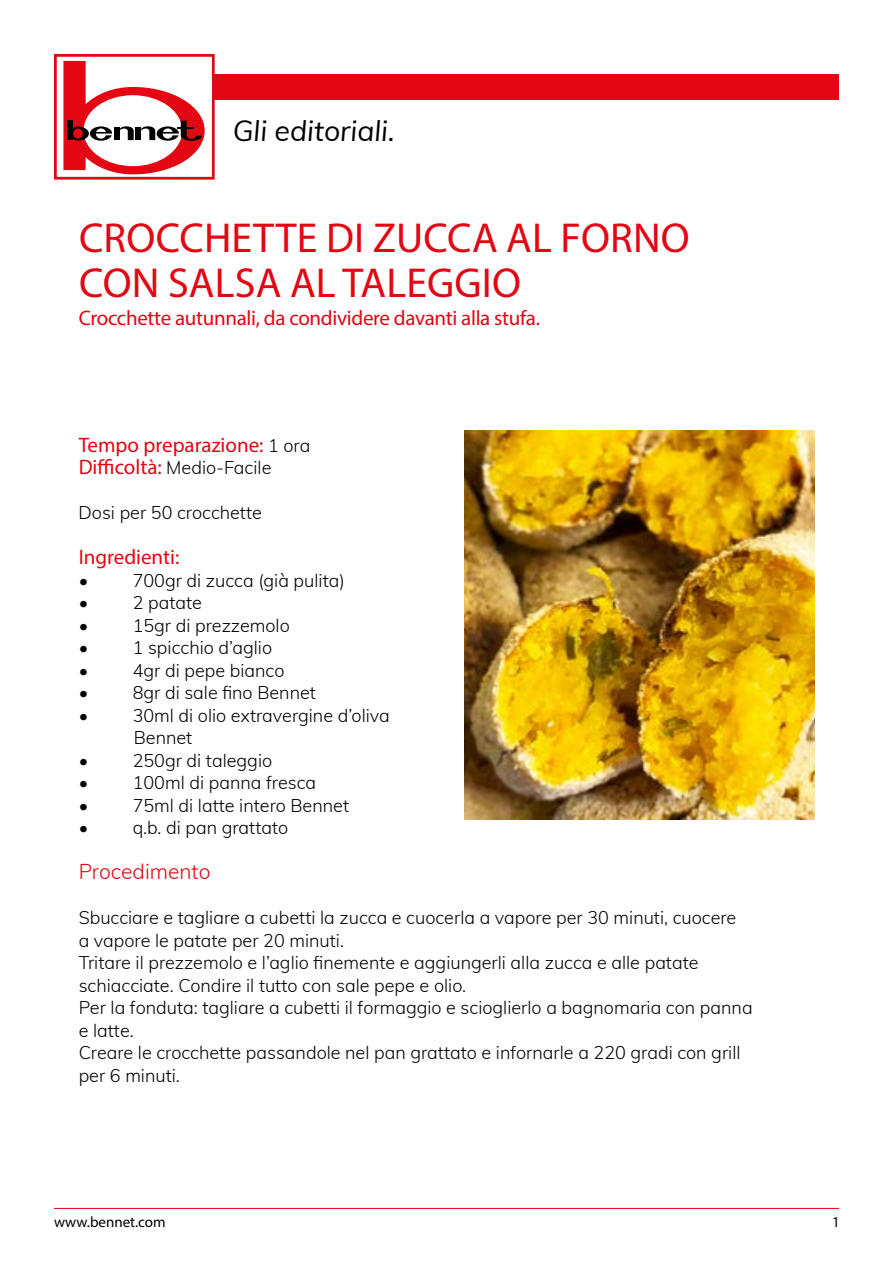
<style>
.page{position:relative;width:893px;height:1263px;background:#fff}
.page>*{position:absolute;margin:0;border:0;box-sizing:border-box;transform-origin:0 0}
.t1{font:42px/45px "Myriad Pro";letter-spacing:.005em;color:#e30613}
.t2{font:italic 28.5px "Muli";color:#000}
.t3{font:21px "Myriad Pro";letter-spacing:-.015em;color:#e30613}
.t4{font:300 21px "Muli";color:#e30613}
.t5{font:300 18px/22.5px "Muli";color:#000}
.t6{font:15px "Myriad Pro";color:#000}
.s1{font-family:"Muli";font-weight:300;font-size:18px;color:#000}
.s2{font-family:"Myriad Pro";font-weight:400;font-size:21px;color:#e30613}
</style>
<div class="page">
<div style="left:54px;top:74px;width:785px;height:26px;background:#e30613"></div>
<hr style="left:54px;top:1208px;width:785px;height:1px;background:#e30613">
<img style="left:465px;top:431px;width:349px;height:389px">
<div style="left:55px;top:55px;width:158px;height:123px;background:#fff"></div>
<div style="left:54px;top:54px;width:161px;height:126px;border:3px solid #e30613"></div>
<svg style="left:63px;top:61px;width:142px;height:113px"></svg>
<h2 class="t2" style="left:233px;top:110px;width:163px">Gli editoriali.</h2>
<h1 class="t1" style="left:79px;top:214px;width:612px">CROCCHETTE DI ZUCCA AL FORNO<br>CON SALSA AL TALEGGIO</h1>
<p class="t3" style="left:79px;top:305px;width:463px">Crocchette autunnali, da condividere davanti alla stufa.</p>
<p class="t3" style="left:79px;top:432px;width:233px">Tempo preparazione: <span class="s1">1 ora</span></p>
<p class="t5" style="left:79px;top:456px;width:194px"><span class="s2">Difficoltà:</span> Medio-Facile</p>
<p class="t5" style="left:79px;top:501px;width:185px">Dosi per 50 crocchette</p>
<p class="t3" style="left:79px;top:544px;width:102px">Ingredienti:</p>
<p class="t5" style="left:79px;top:568px;width:11px">•</p>
<p class="t5" style="left:133px;top:568px;width:214px">700gr di zucca (già pulita)</p>
<p class="t5" style="left:79px;top:591px;width:11px">•</p>
<p class="t5" style="left:133px;top:591px;width:71px">2 patate</p>
<p class="t5" style="left:79px;top:613px;width:11px">•</p>
<p class="t5" style="left:133px;top:613px;width:159px">15gr di prezzemolo</p>
<p class="t5" style="left:79px;top:636px;width:11px">•</p>
<p class="t5" style="left:133px;top:636px;width:141px">1 spicchio d’aglio</p>
<p class="t5" style="left:79px;top:658px;width:11px">•</p>
<p class="t5" style="left:133px;top:658px;width:153px">4gr di pepe bianco</p>
<p class="t5" style="left:79px;top:681px;width:11px">•</p>
<p class="t5" style="left:133px;top:681px;width:185px">8gr di sale fino Bennet</p>
<p class="t5" style="left:79px;top:703px;width:11px">•</p>
<p class="t5" style="left:133px;top:703px;width:259px">30ml di olio extravergine d’oliva<br>Bennet</p>
<p class="t5" style="left:79px;top:748px;width:11px">•</p>
<p class="t5" style="left:133px;top:748px;width:141px">250gr di taleggio</p>
<p class="t5" style="left:79px;top:771px;width:11px">•</p>
<p class="t5" style="left:133px;top:771px;width:185px">100ml di panna fresca</p>
<p class="t5" style="left:79px;top:793px;width:11px">•</p>
<p class="t5" style="left:133px;top:793px;width:218px">75ml di latte intero Bennet</p>
<p class="t5" style="left:79px;top:816px;width:11px">•</p>
<p class="t5" style="left:133px;top:816px;width:157px">q.b. di pan grattato</p>
<p class="t4" style="left:79px;top:856px;width:133px">Procedimento</p>
<p class="t5" style="left:79px;top:906px;width:675px">Sbucciare e tagliare a cubetti la zucca e cuocerla a vapore per 30 minuti, cuocere<br>a vapore le patate per 20 minuti.<br>Tritare il prezzemolo e l’aglio finemente e aggiungerli alla zucca e alle patate schiacciate. Condire il tutto con sale pepe e olio.<br>Per la fonduta: tagliare a cubetti il formaggio e scioglierlo a bagnomaria con panna e latte.<br>Creare le crocchette passandole nel pan grattato e infornarle a 220 gradi con grill per 6 minuti.</p>
<p class="t6" style="left:54px;top:1213px;width:113px">www.bennet.com</p>
<p class="t6" style="left:832px;top:1213px;width:9px">1</p>
</div>
